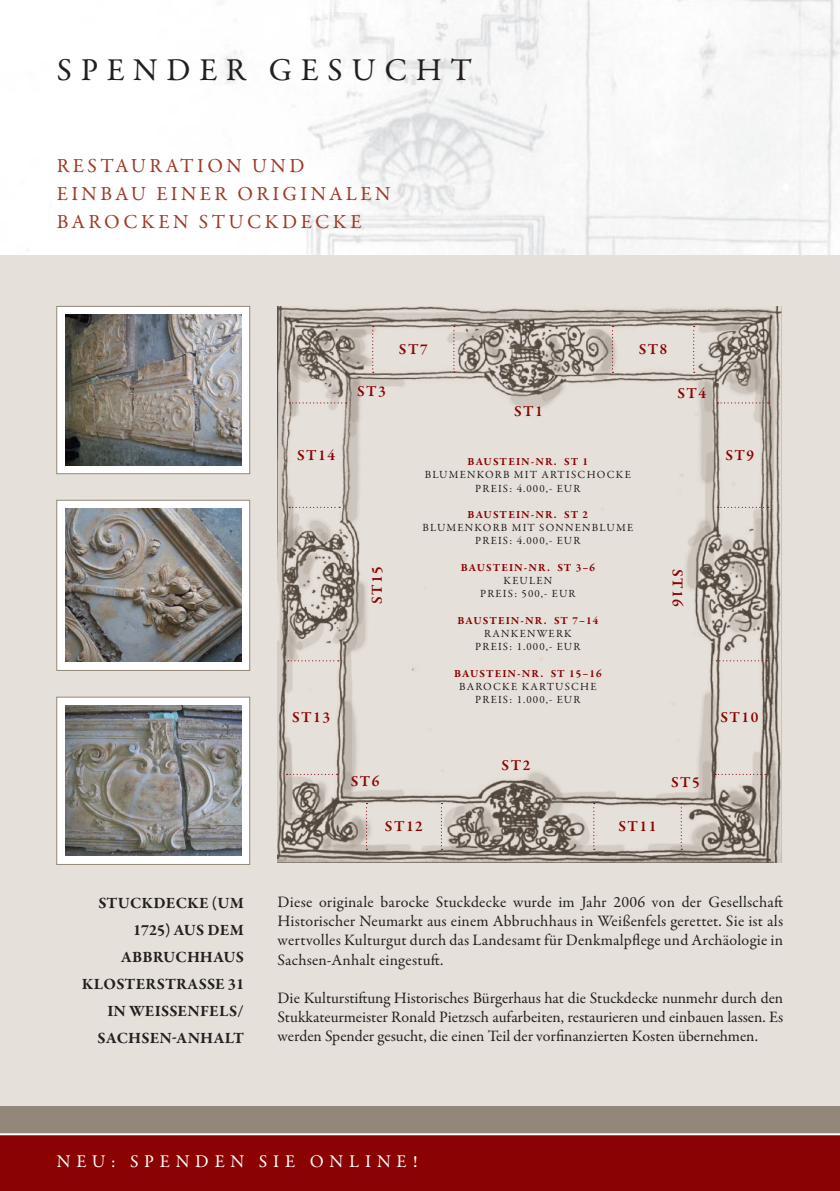
<style>
.page{position:relative;width:840px;height:1191px;background:#fff}
.page>*{position:absolute;margin:0;border:0;box-sizing:border-box;transform-origin:0 0}
.t1{font:32px "Garamond Premr Pro";letter-spacing:.27em;color:#231f20}
.t2{font:20px/28px "Garamond Premr Pro";letter-spacing:.17em;color:#9f3824}
.t3{font:18px "Garamond Premr Pro";letter-spacing:.32em;color:#fff}
.t4{font:16px/19.2px "Garamond Premr Pro";letter-spacing:.005em;color:#231f20;text-align:justify}
.t5{font:700 16px/27px "Garamond Premr Pro";letter-spacing:.01em;color:#231f20;text-align:right}
.t6{font:600 15.4px "Garamond Premr Pro";letter-spacing:.1em;color:#8b0202}
.t7{font:11px "Garamond Premr Pro";letter-spacing:.11em;color:#231f20}
.t8{font:700 11px "Garamond Premr Pro";letter-spacing:.095em;color:#8b0202}
</style>
<div class="page">
<img style="left:28px;top:0;width:811px;height:255px">
<div style="left:0;top:255px;width:839px;height:851px;background:#e6e0da"></div>
<div style="left:0;top:1106px;width:839px;height:28px;background:#938779"></div>
<div style="left:0;top:1134px;width:839px;height:57px;background:#8b0202"></div>
<hr style="left:0;top:1133px;width:839px;height:2px;background:#fff">
<img style="left:277px;top:306px;width:503px;height:556px">
<svg style="left:372px;top:326px;width:1px;height:47px"></svg>
<svg style="left:366px;top:803px;width:1px;height:47px"></svg>
<svg style="left:611px;top:326px;width:2px;height:47px"></svg>
<svg style="left:593px;top:803px;width:1px;height:47px"></svg>
<svg style="left:453px;top:326px;width:1px;height:47px"></svg>
<svg style="left:440px;top:803px;width:2px;height:47px"></svg>
<svg style="left:692px;top:326px;width:2px;height:47px"></svg>
<svg style="left:680px;top:803px;width:1px;height:47px"></svg>
<svg style="left:289px;top:402px;width:57px;height:1px"></svg>
<svg style="left:717px;top:402px;width:51px;height:1px"></svg>
<svg style="left:289px;top:507px;width:51px;height:1px"></svg>
<svg style="left:717px;top:507px;width:51px;height:1px"></svg>
<svg style="left:288px;top:660px;width:50px;height:1px"></svg>
<svg style="left:716px;top:660px;width:50px;height:1px"></svg>
<svg style="left:286px;top:774px;width:51px;height:1px"></svg>
<svg style="left:714px;top:774px;width:51px;height:1px"></svg>
<div style="left:57px;top:306px;width:193px;height:168px;background:#fff;border:1px solid #938779"></div>
<img style="left:65px;top:315px;width:176px;height:150px">
<div style="left:57px;top:500px;width:193px;height:170px;background:#fff;border:1px solid #938779"></div>
<img style="left:65px;top:509px;width:176px;height:153px">
<div style="left:57px;top:697px;width:193px;height:167px;background:#fff;border:1px solid #938779"></div>
<img style="left:65px;top:705px;width:176px;height:151px">
<p class="t1" style="left:57px;top:51px;width:416px">SPENDER GESUCHT</p>
<p class="t2" style="left:57px;top:152px;width:249px">RESTAURATION UND</p>
<p class="t2" style="left:57px;top:180px;width:335px">EINBAU EINER ORIGINALEN<br>BAROCKEN STUCKDECKE</p>
<p class="t6" style="left:357px;top:382px;width:30px">ST3</p>
<p class="t6" style="left:399px;top:340px;width:30px">ST7</p>
<p class="t6" style="left:513px;top:402px;width:30px">ST1</p>
<p class="t6" style="left:638px;top:340px;width:30px">ST8</p>
<p class="t6" style="left:677px;top:384px;width:30px">ST4</p>
<p class="t6" style="left:297px;top:446px;width:39px">ST14</p>
<p class="t6" style="left:725px;top:446px;width:30px">ST9</p>
<p class="t8" style="left:467px;top:455px;width:122px">BAUSTEIN-NR. ST 1</p>
<p class="t7" style="left:424px;top:468px;width:208px">BLUMENKORB MIT ARTISCHOCKE</p>
<p class="t7" style="left:475px;top:481px;width:107px">PREIS: 4.000,- EUR</p>
<p class="t8" style="left:467px;top:508px;width:122px">BAUSTEIN-NR. ST 2</p>
<p class="t7" style="left:422px;top:521px;width:212px">BLUMENKORB MIT SONNENBLUME</p>
<p class="t7" style="left:475px;top:534px;width:107px">PREIS: 4.000,- EUR</p>
<p class="t8" style="left:460px;top:560px;width:136px">BAUSTEIN-NR. ST 3–6</p>
<p class="t7" style="left:503px;top:574px;width:50px">KEULEN</p>
<p class="t7" style="left:480px;top:587px;width:97px">PREIS: 500,- EUR</p>
<p class="t8" style="left:457px;top:613px;width:142px">BAUSTEIN-NR. ST 7–14</p>
<p class="t7" style="left:484px;top:627px;width:89px">RANKENWERK</p>
<p class="t7" style="left:475px;top:640px;width:107px">PREIS: 1.000,- EUR</p>
<p class="t8" style="left:454px;top:666px;width:149px">BAUSTEIN-NR. ST 15–16</p>
<p class="t7" style="left:459px;top:679px;width:139px">BAROCKE KARTUSCHE</p>
<p class="t7" style="left:475px;top:693px;width:107px">PREIS: 1.000,- EUR</p>
<p class="t6" style="left:367px;top:604px;width:39px;rotate:-90deg">ST15</p>
<p class="t6" style="left:686px;top:569px;width:39px;rotate:90deg">ST16</p>
<p class="t6" style="left:292px;top:708px;width:39px">ST13</p>
<p class="t6" style="left:720px;top:708px;width:39px">ST10</p>
<p class="t6" style="left:501px;top:756px;width:30px">ST2</p>
<p class="t6" style="left:351px;top:771px;width:30px">ST6</p>
<p class="t6" style="left:670px;top:773px;width:30px">ST5</p>
<p class="t5" style="left:82px;top:889px;width:163px">STUCKDECKE (UM<br>1725) AUS DEM<br>ABBRUCHHAUS<br>KLOSTERSTRASSE 31</p>
<p class="t5" style="left:98px;top:997px;width:148px">IN WEISSENFELS/<br>SACHSEN-ANHALT</p>
<p class="t6" style="left:385px;top:817px;width:39px">ST12</p>
<p class="t6" style="left:618px;top:817px;width:39px">ST11</p>
<p class="t4" style="left:277px;top:892px;width:507px">Diese originale barocke Stuckdecke wurde im Jahr 2006 von der Gesellschaft Historischer Neumarkt aus einem Abbruchhaus in Weißenfels gerettet. Sie ist als wertvolles Kulturgut durch das Landesamt für Denkmalpflege und Archäologie in Sachsen-Anhalt eingestuft.</p>
<p class="t4" style="left:277px;top:988px;width:507px">Die Kulturstiftung Historisches Bürgerhaus hat die Stuckdecke nunmehr durch den Stukkateurmeister Ronald Pietzsch aufarbeiten, restaurieren und einbauen lassen. Es werden Spender gesucht, die einen Teil der vorfinanzierten Kosten übernehmen.</p>
<p class="t3" style="left:57px;top:1150px;width:362px">NEU: SPENDEN SIE ONLINE!</p>
</div>
